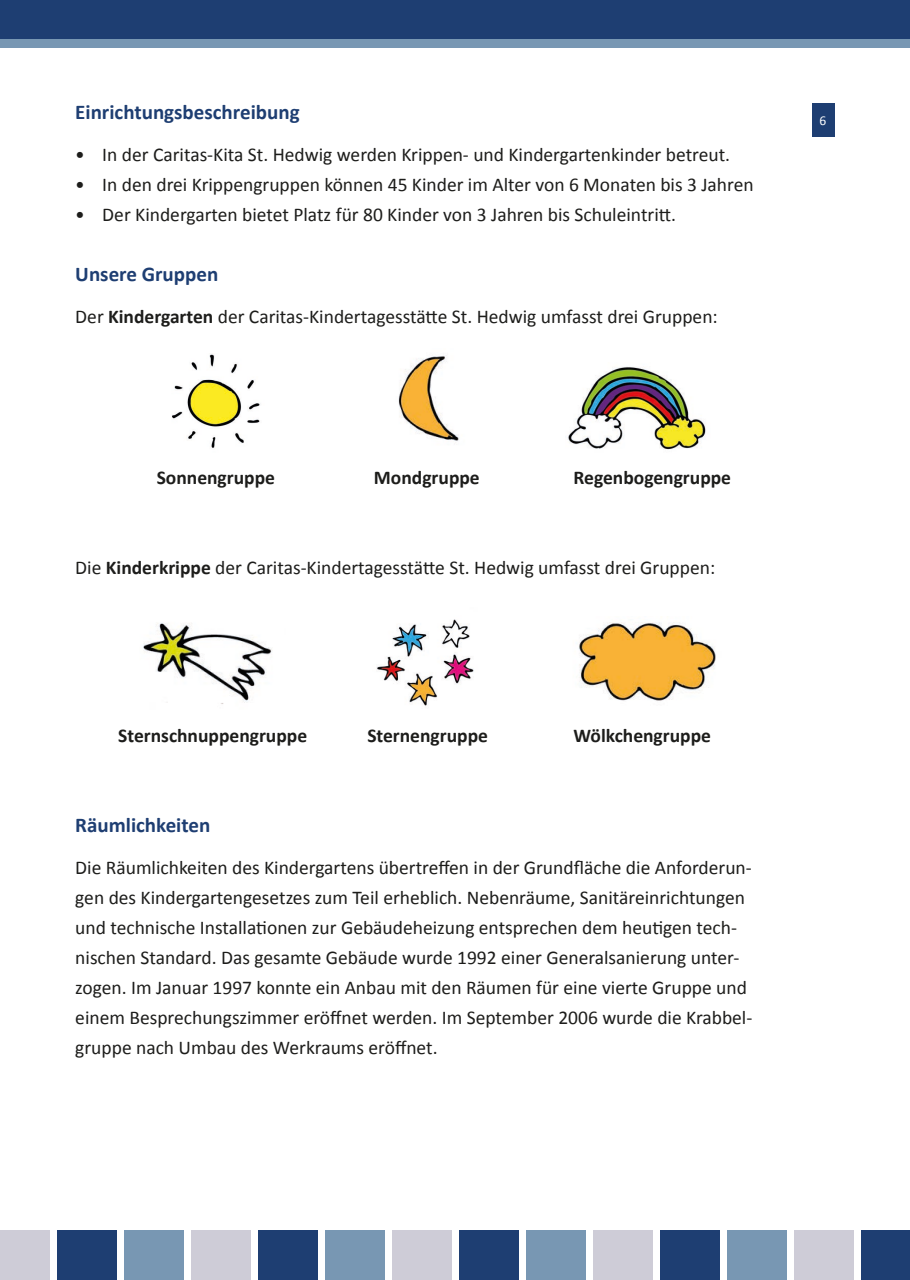
<style>
.page{position:relative;width:910px;height:1280px;background:#fff}
.page>*{position:absolute;margin:0;border:0;box-sizing:border-box;transform-origin:0 0}
.t1{font:700 21px "Calibri";color:#1e3e72}
.t2{font:19.5px/30px "Calibri";color:#1d1d1b}
.t3{font:700 19.5px "Calibri";color:#1d1d1b}
.t4{font:13.5px "Calibri";color:#fff}
.s1{font-weight:700}
</style>
<div class="page">
<img style="left:172px;top:354px;width:88px;height:94px">
<img style="left:398px;top:355px;width:61px;height:86px">
<img style="left:568px;top:367px;width:138px;height:83px">
<img style="left:143px;top:623px;width:129px;height:81px">
<img style="left:376px;top:619px;width:98px;height:87px">
<img style="left:579px;top:622px;width:137px;height:79px">
<div style="left:812px;top:103px;width:23px;height:34px;background:#1e3e72"></div>
<div style="left:57px;top:1230px;width:60px;height:50px;background:#1e3e72"></div>
<div style="left:124px;top:1230px;width:60px;height:50px;background:#7897b3"></div>
<div style="left:191px;top:1230px;width:60px;height:50px;background:#ceccd7"></div>
<div style="left:325px;top:1230px;width:60px;height:50px;background:#7897b3"></div>
<div style="left:392px;top:1230px;width:60px;height:50px;background:#ceccd7"></div>
<div style="left:459px;top:1230px;width:60px;height:50px;background:#1e3e72"></div>
<div style="left:526px;top:1230px;width:60px;height:50px;background:#7897b3"></div>
<div style="left:593px;top:1230px;width:60px;height:50px;background:#ceccd7"></div>
<div style="left:660px;top:1230px;width:60px;height:50px;background:#1e3e72"></div>
<div style="left:727px;top:1230px;width:60px;height:50px;background:#7897b3"></div>
<div style="left:794px;top:1230px;width:60px;height:50px;background:#ceccd7"></div>
<div style="left:861px;top:1230px;width:49px;height:50px;background:#1e3e72"></div>
<div style="left:0;top:1230px;width:50px;height:50px;background:#ceccd7"></div>
<div style="left:258px;top:1230px;width:60px;height:50px;background:#1e3e72"></div>
<div style="left:0;top:2px;width:910px;height:46px;background:#7897b3"></div>
<div style="left:0;top:0;width:910px;height:39px;background:#1e3e72"></div>
<p class="t1" style="left:75px;top:97px;width:226px">Einrichtungsbeschreibung</p>
<p class="t2" style="left:75px;top:139px;width:656px">• In der Caritas-Kita St. Hedwig werden Krippen- und Kindergartenkinder betreut.</p>
<p class="t2" style="left:75px;top:169px;width:680px">• In den drei Krippengruppen können 45 Kinder im Alter von 6 Monaten bis 3 Jahren</p>
<p class="t2" style="left:75px;top:199px;width:602px">• Der Kindergarten bietet Platz für 80 Kinder von 3 Jahren bis Schuleintritt.</p>
<p class="t1" style="left:75px;top:259px;width:144px">Unsere Gruppen</p>
<p class="t2" style="left:75px;top:301px;width:644px">Der <span class="s1">Kindergarten</span> der Caritas-Kindertagesstätte St. Hedwig umfasst drei Gruppen:</p>
<p class="t3" style="left:157px;top:463px;width:120px">Sonnengruppe</p>
<p class="t3" style="left:374px;top:463px;width:107px">Mondgruppe</p>
<p class="t3" style="left:574px;top:463px;width:159px">Regenbogengruppe</p>
<p class="t2" style="left:75px;top:551px;width:641px">Die <span class="s1">Kinderkrippe</span> der Caritas-Kindertagesstätte St. Hedwig umfasst drei Gruppen:</p>
<p class="t3" style="left:118px;top:722px;width:190px">Sternschnuppengruppe</p>
<p class="t3" style="left:367px;top:722px;width:122px">Sternengruppe</p>
<p class="t3" style="left:574px;top:722px;width:139px">Wölkchengruppe</p>
<p class="t1" style="left:75px;top:810px;width:137px">Räumlichkeiten</p>
<p class="t2" style="left:75px;top:852px;width:679px">Die Räumlichkeiten des Kindergartens übertreffen in der Grundfläche die Anforderun&shy;gen des Kindergartengesetzes zum Teil erheblich. Nebenräume, Sanitäreinrichtungen und technische Installationen zur Gebäudeheizung entsprechen dem heutigen tech&shy;nischen Standard. Das gesamte Gebäude wurde 1992 einer Generalsanierung unter&shy;zogen. Im Januar 1997 konnte ein Anbau mit den Räumen für eine vierte Gruppe und einem Besprechungszimmer eröffnet werden. Im September 2006 wurde die Krabbel&shy;gruppe nach Umbau des Werkraums eröffnet.</p>
<p class="t4" style="left:819px;top:111px;width:8px">6</p>
</div>
